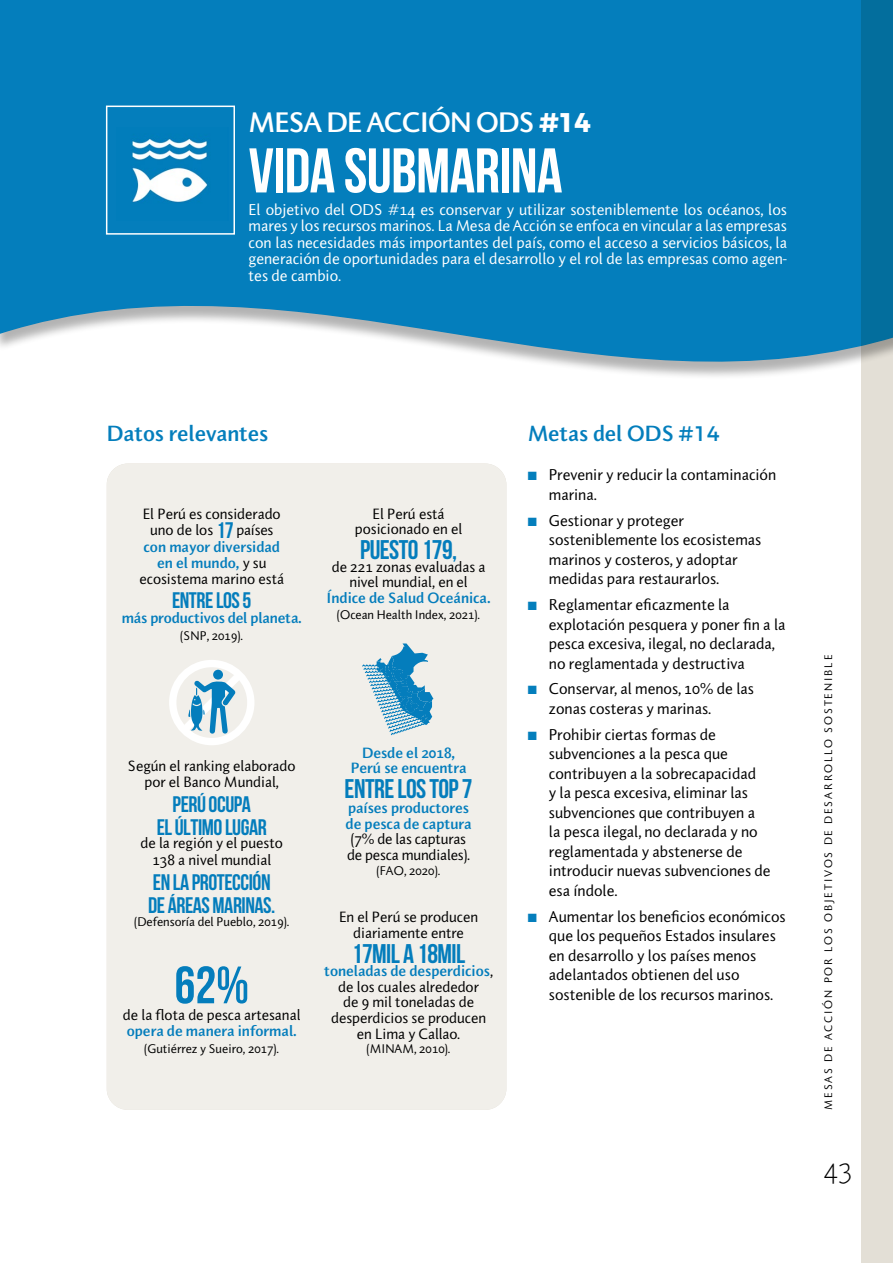
<style>
.page{position:relative;width:893px;height:1263px;background:#fff}
.page>*{position:absolute;margin:0;border:0;box-sizing:border-box;transform-origin:0 0}
.t1{font:700 63px "Bebas Neue";letter-spacing:-.01em;color:#fff}
.t2{font:700 52.5px "Bebas Neue";color:#047dbc}
.t3{font:700 27px "Bebas Neue";letter-spacing:-.02em;color:#047dbc}
.t4{font:700 27px "Pragma";letter-spacing:-.03em;color:#fff}
.t5{font:300 27px "Pragma";color:#000}
.t6{font:700 22.5px/22.5px "Bebas Neue";letter-spacing:-.02em;color:#047dbc;text-align:center}
.t7{font:700 21px "Pragma";color:#047ebc}
.t8{font:15px/19.5px "Pragma";color:#000}
.t9{font:15px/16.5px "Pragma";color:#fff;text-align:justify}
.t10{font:14.25px/15.6px "Pragma";color:#000;text-align:center}
.t11{font:700 14.25px/15.6px "Pragma";color:#047dbc;text-align:center}
.t12{font:12px "Pragma";color:#000}
.t13{font:10.5px "Pragma";letter-spacing:.18em;color:#000}
.s1{font-family:"Montserrat"}
.s2{font-family:"Bebas Neue";font-weight:700;font-size:22.5px;color:#047dbc}
.s3{font-weight:700;color:#047dbc}
.s4{font-family:"Montserrat";font-weight:400}
.s5{color:#047ebc}
</style>
<div class="page">
<svg style="left:0;top:0;width:861px;height:377px;background:#208bc1"></svg>
<div style="left:106px;top:106px;width:129px;height:129px;background:#047ebc;border:2px solid #fff"></div>
<div style="left:107px;top:463px;width:399px;height:647px;background:#f1efea"></div>
<div style="left:169px;top:660px;width:85px;height:85px;border:7px solid #fff;border-radius:50%"></div>
<svg style="left:173px;top:663px;width:78px;height:78px"></svg>
<svg style="left:362px;top:643px;width:71px;height:92px;background:#8ebfd6"></svg>
<img style="left:132px;top:138px;width:76px;height:65px">
<svg style="left:861px;top:0;width:32px;height:1263px;background:#a5bfc6"></svg>
<h3 class="t4" style="left:249px;top:106px;width:335px">MESA DE ACCIÓN ODS <span class="s1">#14</span></h3>
<h1 class="t1" style="left:249px;top:136px;width:315px">VIDA SUBMARINA</h1>
<p class="t9" style="left:249px;top:201px;width:540px">El objetivo del ODS #14 es conservar y utilizar sosteniblemente los océanos, los mares y los recursos marinos. La Mesa de Acción se enfoca en vincular a las empresas con las necesidades más importantes del país, como el acceso a servicios básicos, la generación de oportunidades para el desarrollo y el rol de las empresas como agen&shy;tes de cambio.</p>
<h3 class="t7" style="left:107px;top:421px;width:163px">Datos relevantes</h3>
<p class="t10" style="left:140px;top:506px;width:146px;line-height:16.4px">El Perú es considerado uno de los <span class="s2">17</span> países <span class="s3">con mayor diversidad en el mundo,</span> y su ecosistema marino está</p>
<h3 class="t6" style="left:172px;top:589px;width:81px">ENTRE LOS 5</h3>
<p class="t11" style="left:122px;top:610px;width:181px">más productivos del planeta.</p>
<p class="t12" style="left:181px;top:628px;width:64px">(SNP, 2019).</p>
<p class="t10" style="left:355px;top:506px;width:109px">El Perú está posicionado en el</p>
<h3 class="t3" style="left:360px;top:535px;width:99px">PUESTO 179,</h3>
<p class="t10" style="left:332px;top:559px;width:155px">de 221 zonas evaluadas a nivel mundial, en el</p>
<p class="t11" style="left:327px;top:590px;width:165px">Índice de Salud Oceánica.</p>
<p class="t12" style="left:337px;top:607px;width:144px">(Ocean Health Index, 2021).</p>
<p class="t10" style="left:128px;top:757px;width:169px;line-height:16.4px">Según el ranking elaborado por el Banco Mundial,</p>
<h3 class="t6" style="left:157px;top:793px;width:112px">PERÚ OCUPA<br>EL ÚLTIMO LUGAR</h3>
<p class="t10" style="left:141px;top:835px;width:144px;line-height:16.4px">de la región y el puesto<br>138 a nivel mundial</p>
<h3 class="t6" style="left:148px;top:871px;width:129px;text-align:left">EN LA PROTECCIÓN<br>DE ÁREAS MARINAS.</h3>
<p class="t12" style="left:134px;top:914px;width:156px">(Defensoría del Pueblo, 2019).</p>
<h2 class="t2" style="left:175px;top:956px;width:76px">62%</h2>
<p class="t11" style="left:127px;top:1023px;width:171px">opera de manera informal.</p>
<p class="t12" style="left:144px;top:1041px;width:136px">(Gutiérrez y Sueiro, 2017).</p>
<p class="t10" style="left:123px;top:1007px;width:179px">de la flota de pesca artesanal</p>
<p class="t11" style="left:351px;top:745px;width:117px">Desde el 2018,<br>Perú se encuentra</p>
<h3 class="t3" style="left:345px;top:774px;width:129px">ENTRE LOS TOP 7</h3>
<p class="t11" style="left:346px;top:800px;width:127px;text-align:left">países productores de pesca de captura</p>
<p class="t10" style="left:347px;top:831px;width:125px;text-align:left">(7% de las capturas de pesca mundiales).</p>
<p class="t12" style="left:377px;top:864px;width:65px">(FAO, 2020).</p>
<p class="t10" style="left:339px;top:910px;width:141px">En el Perú se producen diariamente entre</p>
<h3 class="t3" style="left:352px;top:939px;width:115px">17MIL A 18MIL</h3>
<p class="t10" style="left:324px;top:963px;width:170px"><span class="s3">toneladas de desperdicios</span>, de los cuales alrededor<br>de 9 mil toneladas de desperdicios se producen en Lima y Callao.</p>
<p class="t12" style="left:367px;top:1041px;width:85px">(MINAM, 2010).</p>
<h3 class="t7" style="left:528px;top:421px;width:194px">Metas del ODS <span class="s4">#14</span></h3>
<p class="t8" style="left:549px;top:465px;width:229px;text-indent:-21px"><span class="s5">■</span> Prevenir y reducir la contaminación marina.</p>
<p class="t8" style="left:549px;top:511px;width:214px;text-indent:-21px"><span class="s5">■</span> Gestionar y proteger sosteniblemente los ecosistemas marinos y costeros, y adoptar medidas para restaurarlos.</p>
<p class="t8" style="left:549px;top:595px;width:238px;text-indent:-21px"><span class="s5">■</span> Reglamentar eficazmente la explotación pesquera y poner fin a la pesca excesiva, ilegal, no declarada, no reglamentada y destructiva</p>
<p class="t8" style="left:549px;top:679px;width:207px;text-indent:-21px"><span class="s5">■</span> Conservar, al menos, 10% de las zonas costeras y marinas.</p>
<p class="t8" style="left:549px;top:725px;width:223px;text-indent:-21px"><span class="s5">■</span> Prohibir ciertas formas de subvenciones a la pesca que contribuyen a la sobrecapacidad<br>y la pesca excesiva, eliminar las subvenciones que contribuyen a<br>la pesca ilegal, no declarada y no reglamentada y abstenerse de introducir nuevas subvenciones de esa índole.</p>
<p class="t8" style="left:549px;top:907px;width:238px;text-indent:-21px"><span class="s5">■</span> Aumentar los beneficios económicos que los pequeños Estados insulares en desarrollo y los países menos adelantados obtienen del uso sostenible de los recursos marinos.</p>
<p class="t13" style="left:822px;top:1110px;width:456px;rotate:-90deg">MESAS DE ACCIÓN POR LOS OBJETIVOS DE DESARROLLO SOSTENIBLE</p>
<h3 class="t5" style="left:824px;top:1152px;width:30px">43</h3>
</div>
